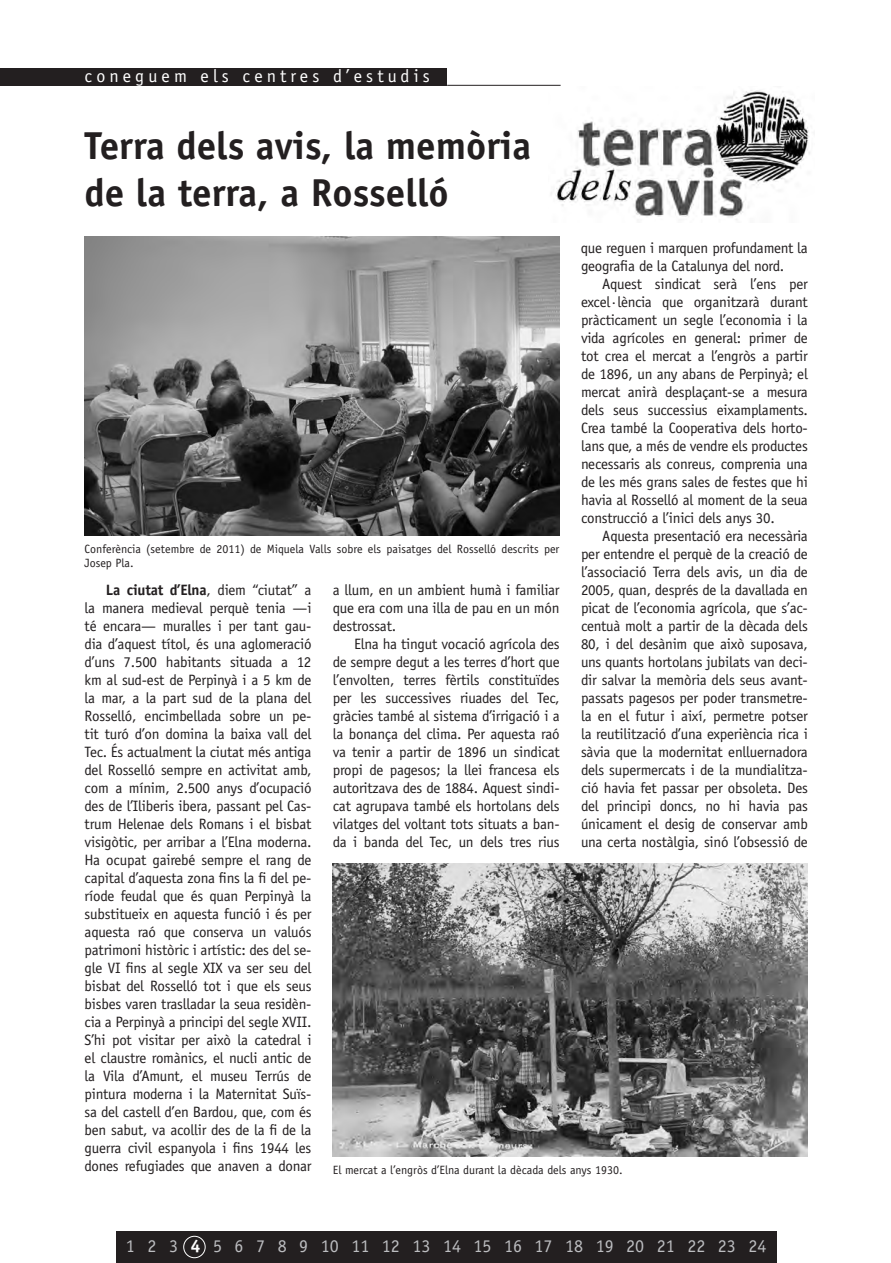
<style>
.page{position:relative;width:891px;height:1263px;background:#fff}
.page>*{position:absolute;margin:0;border:0;box-sizing:border-box;transform-origin:0 0}
.Titols{font:700 39px/46.8px "Officina Sans";color:#231f20}
.t1{font:18px "Officina Sans";color:#bcbdc0}
.t2{font:18px "Officina Sans";letter-spacing:.23em;color:#fff}
.Text{font:15px/18px "Officina Sans";letter-spacing:-.015em;color:#231f20;text-align:justify}
.Peu_de_foto{font:12px/14.4px "Officina Sans";color:#231f20}
.s1{font-weight:700}
.s2{font-weight:700;color:#fff}
</style>
<div class="page">
<div style="left:0;top:69px;width:447px;height:17px;background:#231f20"></div>
<div style="left:116px;top:1232px;width:660px;height:31px;background:#231f20"></div>
<hr style="left:447px;top:85px;width:113px;height:1px;background:#231f20">
<img style="left:551px;top:90px;width:259px;height:130px">
<img style="left:333px;top:863px;width:474px;height:293px">
<img style="left:85px;top:237px;width:474px;height:298px">
<div style="left:183px;top:1236px;width:22px;height:22px;border:1px solid #fff;border-radius:50%"></div>
<p class="t2" style="left:85px;top:66px;width:347px">coneguem els centres d’estudis</p>
<p class="Titols" style="left:85px;top:122px;width:448px">Terra dels avis, la memòria de la terra, a Rosselló</p>
<p class="Text" style="left:581px;top:239px;width:228px">que reguen i marquen profundament la geografia de la Catalunya del nord.</p>
<p class="Text" style="left:581px;top:275px;width:228px;text-indent:21px">Aquest sindicat serà l’ens per excel·lència que organitzarà durant pràcticament un segle l’economia i la vida agrícoles en general: primer de tot crea el mercat a l’engròs a partir de 1896, un any abans de Perpinyà; el mercat anirà desplaçant-se a mesura dels seus successius eixamplaments.<br>Crea també la Cooperativa dels horto&shy;lans que, a més de vendre els productes necessaris als conreus, comprenia una de les més grans sales de festes que hi havia al Rosselló al moment de la seua construcció a l’inici dels anys 30.</p>
<p class="Text" style="left:581px;top:527px;width:228px;text-indent:21px">Aquesta presentació era necessària per entendre el perquè de la creació de l’associació Terra dels avis, un dia de 2005, quan, després de la davallada en picat de l’economia agrícola, que s’ac&shy;centuà molt a partir de la dècada dels 80, i del desànim que això suposava, uns quants hortolans jubilats van deci&shy;dir salvar la memòria dels seus avant&shy;passats pagesos per poder transmetre&shy;la en el futur i així, permetre potser la reutilització d’una experiència rica i sàvia que la modernitat enlluernadora dels supermercats i de la mundialitza&shy;ció havia fet passar per obsoleta. Des del principi doncs, no hi havia pas únicament el desig de conservar amb una certa nostàlgia, sinó l’obsessió de</p>
<p class="Peu_de_foto" style="left:85px;top:542px;width:476px">Conferència (setembre de 2011) de Miquela Valls sobre els paisatges del Rosselló descrits per<br>Josep Pla.</p>
<p class="Text" style="left:85px;top:581px;width:228px;text-indent:21px"><span class="s1">La ciutat d’Elna</span>, diem “ciutat” a la manera medieval perquè tenia —i té encara— muralles i per tant gau&shy;dia d’aquest títol, és una aglomeració d’uns 7.500 habitants situada a 12 km al sud-est de Perpinyà i a 5 km de la mar, a la part sud de la plana del Rosselló, encimbellada sobre un pe&shy;tit turó d’on domina la baixa vall del Tec. És actualment la ciutat més antiga del Rosselló sempre en activitat amb, com a mínim, 2.500 anys d’ocupació des de l’Iliberis ibera, passant pel Cas&shy;trum Helenae dels Romans i el bisbat visigòtic, per arribar a l’Elna moderna.<br>Ha ocupat gairebé sempre el rang de capital d’aquesta zona fins la fi del pe&shy;ríode feudal que és quan Perpinyà la substitueix en aquesta funció i és per aquesta raó que conserva un valuós patrimoni històric i artístic: des del se&shy;gle VI fins al segle XIX va ser seu del bisbat del Rosselló tot i que els seus bisbes varen traslladar la seua residèn&shy;cia a Perpinyà a principi del segle XVII.<br>S’hi pot visitar per això la catedral i el claustre romànics, el nucli antic de la Vila d’Amunt, el museu Terrús de pintura moderna i la Maternitat Suïs&shy;sa del castell d’en Bardou, que, com és ben sabut, va acollir des de la fi de la guerra civil espanyola i fins 1944 les dones refugiades que anaven a donar</p>
<p class="Text" style="left:333px;top:581px;width:228px">a llum, en un ambient humà i familiar que era com una illa de pau en un món destrossat.</p>
<p class="Text" style="left:333px;top:635px;width:228px;text-indent:21px">Elna ha tingut vocació agrícola des de sempre degut a les terres d’hort que l’envolten, terres fèrtils constituïdes per les successives riuades del Tec, gràcies també al sistema d’irrigació i a la bonança del clima. Per aquesta raó va tenir a partir de 1896 un sindicat propi de pagesos; la llei francesa els autoritzava des de 1884. Aquest sindi&shy;cat agrupava també els hortolans dels vilatges del voltant tots situats a ban&shy;da i banda del Tec, un dels tres rius</p>
<p class="Peu_de_foto" style="left:333px;top:1163px;width:291px">El mercat a l’engròs d’Elna durant la dècada dels anys 1930.</p>
<p class="t1" style="left:126px;top:1236px;width:642px">1 2 3 <span class="s2">4</span> 5 6 7 8 9 10 11 12 13 14 15 16 17 18 19 20 21 22 23 24</p>
</div>
